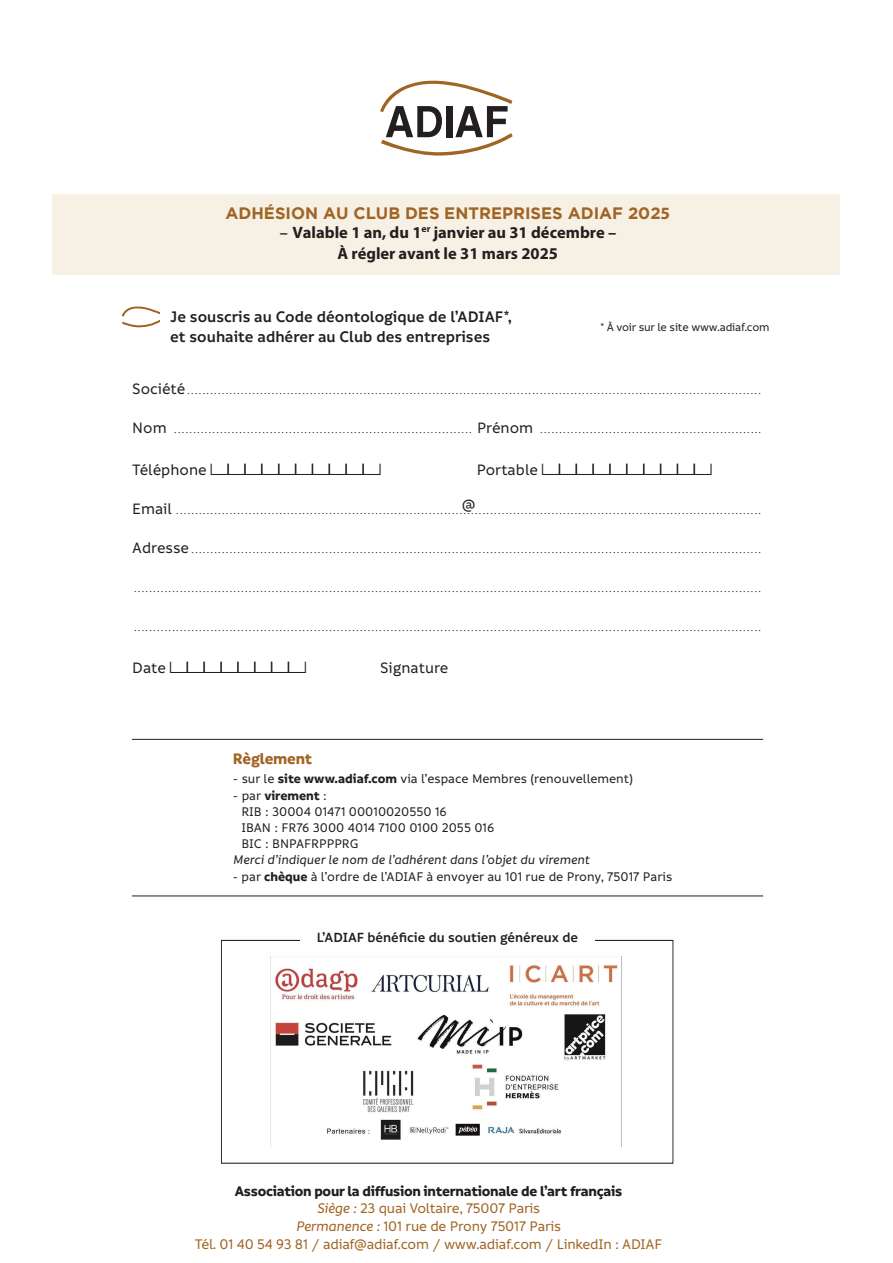
<style>
.page{position:relative;width:893px;height:1263px;background:#fff}
.page>*{position:absolute;margin:0;border:0;box-sizing:border-box;transform-origin:0 0}
.t1{font:21px "Peignes Tao Fonte";letter-spacing:-.05em;color:#231f20}
.t2{font:600 16.5px/19.8px "Informative";color:#231f20}
.t3{font:700 16.5px/21.6px "Myriad Pro";color:#231f20;text-align:center}
.t4{font:700 16.5px "Gotham";color:#a06423}
.t5{font:700 16.5px "Informative";letter-spacing:-.01em;color:#a06423}
.t6{font:300 16.2px "Informative";color:#231f20}
.t7{font:500 16.2px "Informative";color:#231f20}
.t8{font:500 15px "Informative";letter-spacing:-.015em;color:#a06423}
.t9{font:700 15px "Informative";letter-spacing:-.015em;color:#231f20}
.t10{font:600 14.4px "Informative";color:#231f20}
.t11{font:500 13.5px/16.2px "Informative";color:#231f20}
.t12{font:italic 500 13.5px "Informative";color:#231f20}
.t13{font:500 12px "Informative";letter-spacing:-.015em;color:#231f20}
.s1{font-family:"Myriad Pro";font-size:17.25px}
.s2{font-family:"Informative";font-weight:600}
.s3{font-weight:500}
.s4{font-family:"Informative";font-weight:500;font-size:16.2px}
.s5{font-weight:700}
.s6{font-style:italic}
</style>
<div class="page">
<div style="left:52px;top:194px;width:788px;height:81px;background:#f7f1e5"></div>
<svg style="left:380px;top:81px;width:133px;height:75px"></svg>
<svg style="left:122px;top:306px;width:37px;height:21px"></svg>
<hr style="left:132px;top:739px;width:631px;height:1px;background:#231f20">
<hr style="left:132px;top:895px;width:631px;height:1px;background:#231f20">
<img style="left:225px;top:939px;width:448px;height:225px">
<p class="t4" style="left:225px;top:206px;width:446px">ADHÉSION AU CLUB DES ENTREPRISES ADIAF 202<span class="s1">5</span></p>
<p class="t3" style="left:279px;top:221px;width:339px"><span class="s2">–</span> Valable 1 an, du 1<sup>er</sup> janvier au 31 décembre –<br>À régler avant le 31 mars 2025</p>
<p class="t2" style="left:170px;top:309px;width:343px">Je souscris au Code déontologique de l’ADIAF*, et souhaite adhérer au Club des entreprises</p>
<p class="t13" style="left:600px;top:323px;width:171px">* À voir sur le site www.adiaf.com</p>
<p class="t6" style="left:132px;top:382px;width:631px"><span class="s3">Société</span>......................................................................................................................................................</p>
<p class="t6" style="left:132px;top:421px;width:631px"><span class="s3">Nom</span> .............................................................................. <span class="s3">Prénom</span> ..........................................................</p>
<p class="t1" style="left:132px;top:456px;width:250px"><span class="s4">Téléphone</span> qqqqqqqqqq</p>
<p class="t1" style="left:477px;top:456px;width:237px"><span class="s4">Portable</span> qqqqqqqqqq</p>
<p class="t6" style="left:132px;top:502px;width:631px"><span class="s3">Email</span> .........................................................................................................................................................</p>
<p class="t6" style="left:132px;top:541px;width:631px"><span class="s3">Adresse</span>.....................................................................................................................................................</p>
<p class="t6" style="left:133px;top:580px;width:630px">....................................................................................................................................................................</p>
<p class="t6" style="left:133px;top:619px;width:630px">....................................................................................................................................................................</p>
<p class="t1" style="left:132px;top:654px;width:175px"><span class="s4">Date</span> qqqqqqqq</p>
<p class="t7" style="left:380px;top:663px;width:70px">Signature</p>
<p class="t7" style="left:462px;top:499px;width:15px">@</p>
<p class="t5" style="left:233px;top:753px;width:81px">Règlement</p>
<p class="t11" style="left:233px;top:772px;width:402px">- sur le <span class="s5">site www.adiaf.com</span> via l’espace Membres (renouvellement)</p>
<p class="t11" style="left:241px;top:788px;width:254px;text-indent:-9px">- par <span class="s5">virement</span> :<br>RIB : 30004 01471 00010020550 16<br>IBAN : FR76 3000 4014 7100 0100 2055 016<br>BIC : BNPAFRPPPRG</p>
<p class="t12" style="left:233px;top:855px;width:358px">Merci d’indiquer le nom de l’adhérent dans l’objet du virement</p>
<p class="t11" style="left:233px;top:869px;width:441px">- par <span class="s5">chèque</span> à l’ordre de l’ADIAF à envoyer au 101 rue de Prony, 75017 Paris</p>
<p class="t10" style="left:317px;top:933px;width:263px">L’ADIAF bénéficie du soutien généreux de</p>
<p class="t9" style="left:235px;top:1186px;width:389px">Association pour la diffusion internationale de l’art français</p>
<p class="t8" style="left:317px;top:1203px;width:225px"><span class="s6">Siège :</span> 23 quai Voltaire, 75007 Paris</p>
<p class="t8" style="left:296px;top:1221px;width:267px"><span class="s6">Permanence :</span> 101 rue de Prony 75017 Paris</p>
<p class="t8" style="left:195px;top:1239px;width:469px">Tél. 01 40 54 93 81 / adiaf@adiaf.com / www.adiaf.com / LinkedIn : ADIAF</p>
</div>
